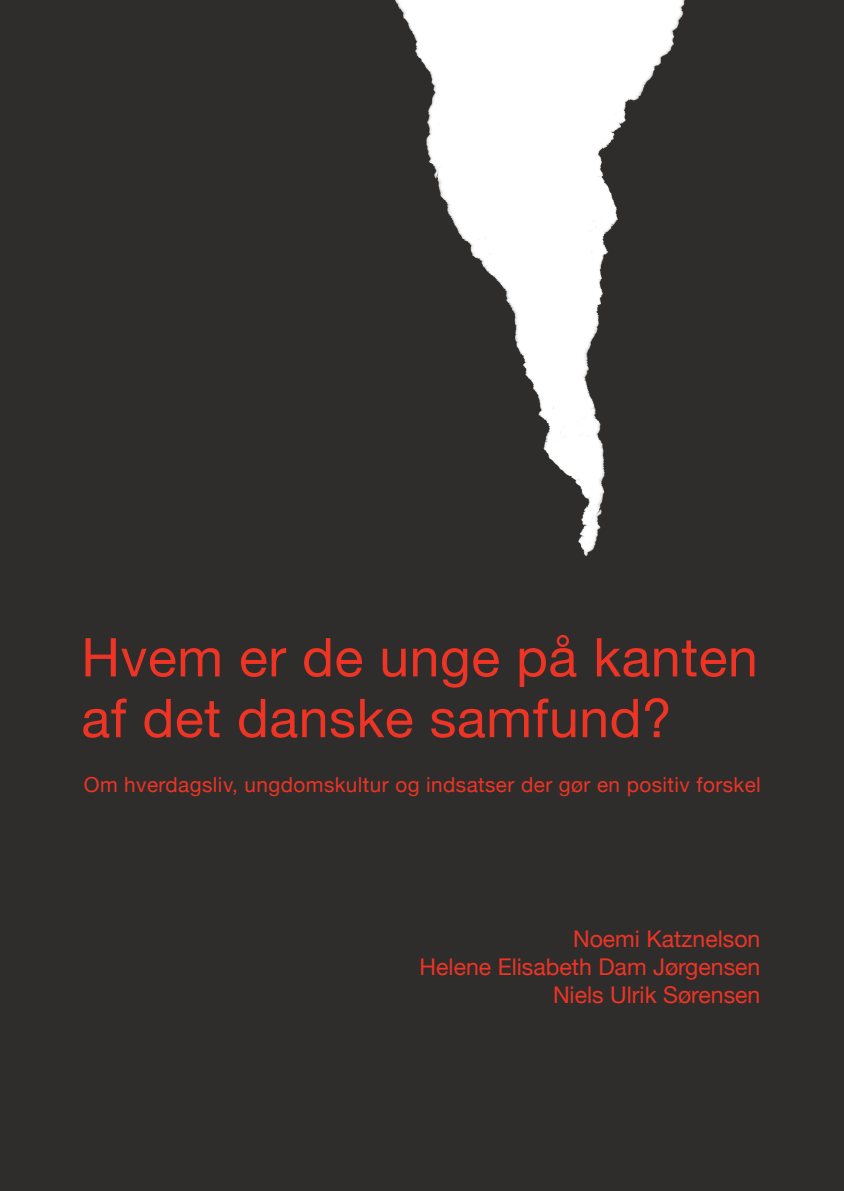
<style>
.page{position:relative;width:844px;height:1191px;background:#fff}
.page>*{position:absolute;margin:0;border:0;box-sizing:border-box;transform-origin:0 0}
.t1{font:53.55px/60.7px "Helvetica Neue";letter-spacing:.01em;color:#ee3425}
.t2{font:23.1px/27.7px "Helvetica Neue";color:#ee3425;text-align:right}
.t3{font:20.65px "Helvetica Neue";letter-spacing:.02em;color:#ee3425}
</style>
<div class="page">
<div style="left:0;top:0;width:843px;height:1191px;background:#2e2d2c"></div>
<h1 class="t1" style="left:81px;top:630px;width:677px">Hvem er de unge på kanten af det danske samfund?</h1>
<p class="t3" style="left:84px;top:770px;width:678px">Om hverdagsliv, ungdomskultur og indsatser der gør en positiv forskel</p>
<p class="t2" style="left:419px;top:926px;width:342px">Noemi Katznelson<br>Helene Elisabeth Dam Jørgensen<br>Niels Ulrik Sørensen</p>
</div>
